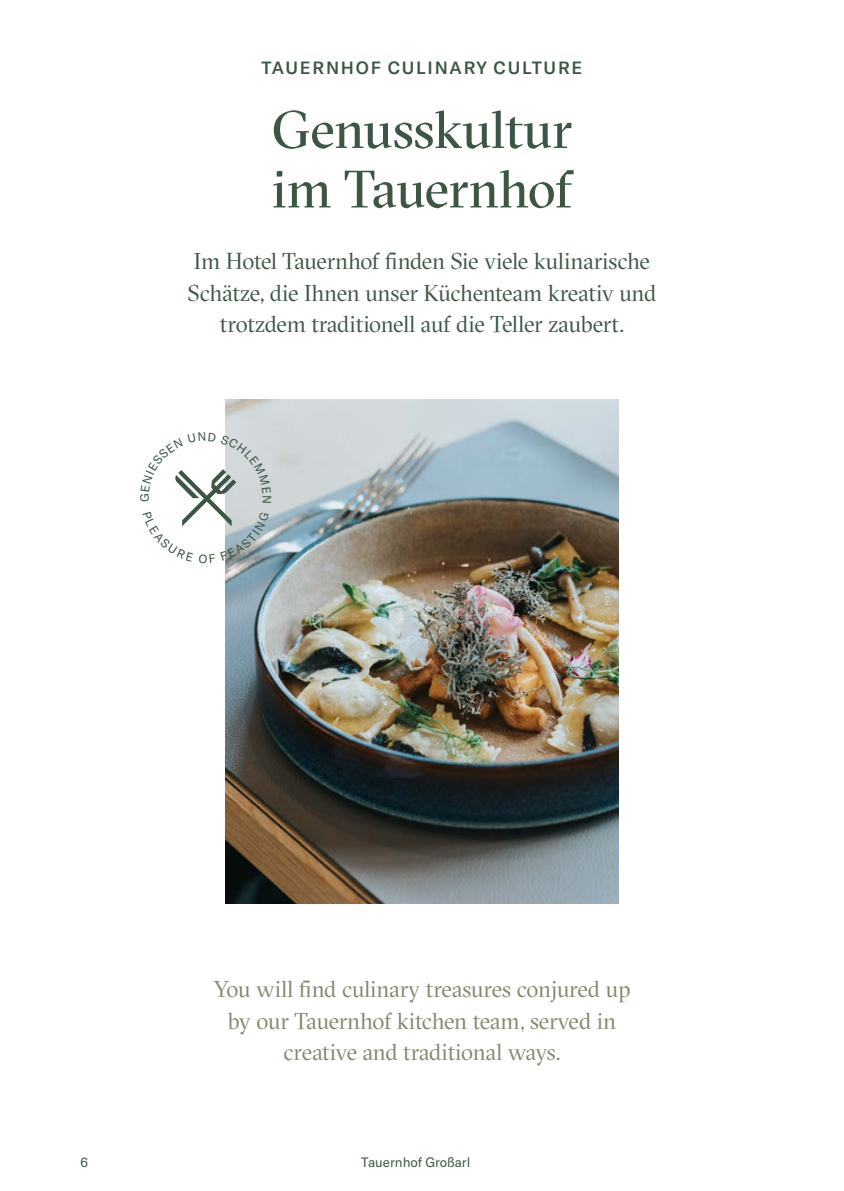
<style>
.page{position:relative;width:844px;height:1191px;background:#fff}
.page>*{position:absolute;margin:0;border:0;box-sizing:border-box;transform-origin:0 0}
.t1{font:52.5px/59.5px "GT Sectra Fine";letter-spacing:-.01em;color:#3c5643}
.t2{font:22.75px/31.5px "GT Sectra Fine";letter-spacing:-.015em;color:#3c5643;text-align:center}
.t3{font:22.75px/31.5px "GT Sectra Fine";letter-spacing:-.005em;color:#7f886c;text-align:center}
.t4{font:500 17.5px "GT America";letter-spacing:.1em;color:#3c5643}
.t5{font:13.47px "GT America";color:#3c5643}
</style>
<div class="page">
<img style="left:226px;top:399px;width:392px;height:504px">
<svg style="left:175px;top:432px;width:96px;height:131px"></svg>
<p class="t4" style="left:261px;top:57px;width:322px">TAUERNHOF CULINARY CULTURE</p>
<h1 class="t1" style="left:271px;top:99px;width:302px">Genusskultur im Tauernhof</h1>
<p class="t2" style="left:187px;top:245px;width:470px">Im Hotel Tauernhof finden Sie viele kulinarische<br>Schätze, die Ihnen unser Küchenteam kreativ und trotzdem traditionell auf die Teller zaubert.</p>
<p class="t3" style="left:213px;top:973px;width:418px">You will find culinary treasures conjured up by our Tauernhof kitchen team, served in creative and traditional ways.</p>
<p class="t5" style="left:81px;top:1153px;width:9px">6</p>
<p class="t5" style="left:361px;top:1153px;width:111px">Tauernhof Großarl</p>
</div>
